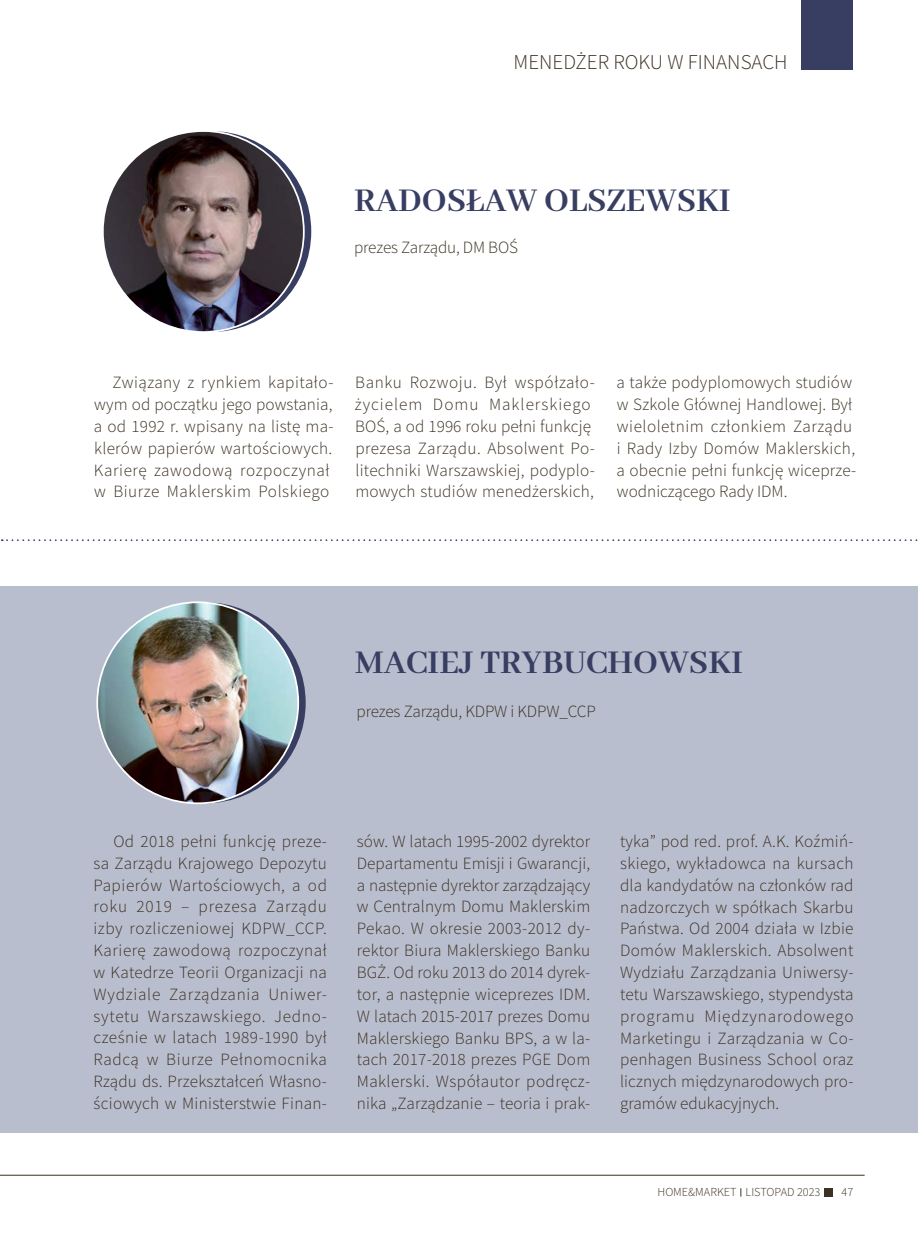
<style>
.page{position:relative;width:918px;height:1241px;background:#fff}
.page>*{position:absolute;margin:0;border:0;box-sizing:border-box;transform-origin:0 0}
.t1{font:700 36.05px "Abhaya Libre";color:#383e61}
.t2{font:300 21px "Source Sans Pro";color:#3c3123}
.t3{font:300 17.15px/21.9px "Source Sans Pro";letter-spacing:.015em;color:#3c3123}
.t4{font:300 17.15px "Source Sans Pro";letter-spacing:-.01em;color:#3c3123}
.t5{font:300 12.25px "Source Sans Pro";color:#3c3123}
</style>
<div class="page">
<div style="left:801px;top:0;width:51px;height:69px;background:#383e61"></div>
<hr style="left:0;top:1174px;width:864px;height:1px;background:#3c3123">
<div style="left:824px;top:1187px;width:9px;height:9px;background:#3c3123"></div>
<div style="left:0;top:586px;width:918px;height:546px;background:#b9bece"></div>
<svg style="left:110px;top:131px;width:201px;height:201px"></svg>
<img style="left:103px;top:131px;width:201px;height:201px;border-radius:50%">
<svg style="left:105px;top:602px;width:201px;height:201px;background:#636883"></svg>
<img style="left:97px;top:602px;width:201px;height:201px;border-radius:50%">
<svg style="left:2px;top:539px;width:916px;height:2px"></svg>
<p class="t2" style="left:513px;top:54px;width:276px">MENEDŻER ROKU W FINANSACH</p>
<h1 class="t1" style="left:354px;top:181px;width:378px">RADOSŁAW OLSZEWSKI</h1>
<p class="t4" style="left:354px;top:240px;width:165px">prezes Zarządu, DM BOŚ</p>
<p class="t3" style="left:94px;top:373px;width:241px;text-indent:19px">Związany z rynkiem kapitało&shy;wym od początku jego powstania, a od 1992 r. wpisany na listę ma&shy;klerów papierów wartościowych.<br>Karierę zawodową rozpoczynał w Biurze Maklerskim Polskiego</p>
<p class="t3" style="left:355px;top:373px;width:242px">Banku Rozwoju. Był współzało&shy;życielem Domu Maklerskiego<br>BOŚ, a od 1996 roku pełni funkcję prezesa Zarządu. Absolwent Po&shy;litechniki Warszawskiej, podyplo&shy;mowych studiów menedżerskich,</p>
<p class="t3" style="left:616px;top:373px;width:241px">a także podyplomowych studiów w Szkole Głównej Handlowej. Był wieloletnim członkiem Zarządu i Rady Izby Domów Maklerskich, a obecnie pełni funkcję wiceprze&shy;wodniczącego Rady IDM.</p>
<h1 class="t1" style="left:355px;top:643px;width:389px">MACIEJ TRYBUCHOWSKI</h1>
<p class="t4" style="left:356px;top:704px;width:241px">prezes Zarządu, KDPW i KDPW_CCP</p>
<p class="t3" style="left:94px;top:831px;width:235px;text-align:justify;text-indent:20px">Od 2018 pełni funkcję preze&shy;sa Zarządu Krajowego Depozytu Papierów Wartościowych, a od roku 2019 – prezesa Zarządu izby rozliczeniowej KDPW_CCP.<br>Karierę zawodową rozpoczynał w Katedrze Teorii Organizacji na Wydziale Zarządzania Uniwer&shy;sytetu Warszawskiego. Jedno&shy;cześnie w latach 1989-1990 był Radcą w Biurze Pełnomocnika Rządu ds. Przekształceń Własno&shy;ściowych w Ministerstwie Finan-</p>
<p class="t3" style="left:357px;top:831px;width:235px;text-align:justify">sów. W latach 1995-2002 dyrektor Departamentu Emisji i Gwarancji, a następnie dyrektor zarządzający w Centralnym Domu Maklerskim Pekao. W okresie 2003-2012 dy&shy;rektor Biura Maklerskiego Banku BGŻ. Od roku 2013 do 2014 dyrek&shy;tor, a następnie wiceprezes IDM.<br>W latach 2015-2017 prezes Domu Maklerskiego Banku BPS, a w la&shy;tach 2017-2018 prezes PGE Dom Maklerski. Współautor podręcz&shy;nika „Zarządzanie – teoria i prak-</p>
<p class="t3" style="left:620px;top:831px;width:235px;text-align:justify">tyka” pod red. prof. A.K. Koźmiń&shy;skiego, wykładowca na kursach dla kandydatów na członków rad nadzorczych w spółkach Skarbu Państwa. Od 2004 działa w Izbie Domów Maklerskich. Absolwent Wydziału Zarządzania Uniwersy&shy;tetu Warszawskiego, stypendysta programu Międzynarodowego Marketingu i Zarządzania w Co&shy;penhagen Business School oraz licznych międzynarodowych pro&shy;gramów edukacyjnych.</p>
<p class="t5" style="left:657px;top:1187px;width:164px">HOME&amp;MARKET LISTOPAD 2023</p>
<p class="t5" style="left:841px;top:1187px;width:13px">47</p>
</div>
